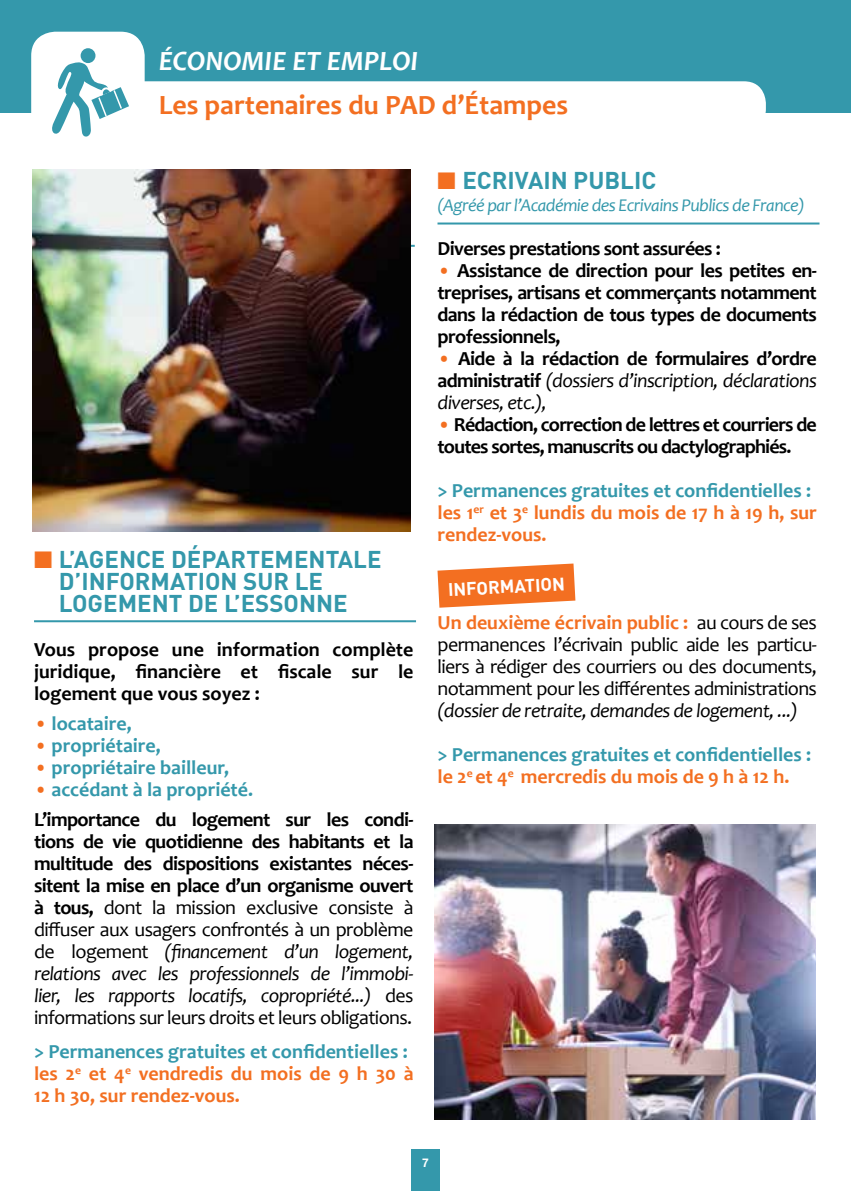
<style>
.page{position:relative;width:851px;height:1191px;background:#fff}
.page>*{position:absolute;margin:0;border:0;box-sizing:border-box;transform-origin:0 0}
.t1{font:700 28px "Candara";color:#f36f21}
.t2{font:italic 700 28px "Candara";color:#fff}
.t3{font:700 24px "DIN";color:#3498ab}
.t4{font:20px/22px "Candara";letter-spacing:-.03em;color:#000;text-align:justify}
.t5{font:700 20px/22px "Candara";letter-spacing:-.03em;color:#000;text-align:justify}
.t6{font:700 20px/22px "Candara";color:#f36f21}
.t7{font:italic 20px/22px "Candara";letter-spacing:-.03em;color:#000;text-align:justify}
.t8{font:700 20px/22px "Candara";color:#3498ab}
.t9{font:italic 18px "Candara";letter-spacing:-.03em;color:#3498ab}
.t10{font:700 18px "DIN";color:#fff}
.t11{font:700 12px "Helvetica Neue";color:#fff}
.s1{color:#f36f21}
.s2{color:#fff}
.s3{color:#3498ab}
.s4{font-weight:700}
.s5{font-style:italic}
.s6{font-weight:400;color:#f36f21}
.s7{font-style:normal;color:#f36f21}
.s8{font-weight:700;font-style:normal}
.s9{font-weight:700;color:#f36f21}
</style>
<div class="page">
<div style="left:0;top:0;width:850px;height:112px;background:#3498ab"></div>
<svg style="left:437px;top:563px;width:138px;height:44px;background:#f58746"></svg>
<div style="left:119px;top:81px;width:646px;height:50px;background:#fff;border-radius:22px"></div>
<div style="left:31px;top:32px;width:114px;height:113px;background:#fff;border-radius:24px"></div>
<div style="left:411px;top:1149px;width:29px;height:42px;background:#3498ab"></div>
<div style="left:81px;top:48px;width:14px;height:15px;background:#3498ab;border-radius:50%"></div>
<svg style="left:52px;top:62px;width:77px;height:75px"></svg>
<img style="left:435px;top:824px;width:379px;height:295px">
<hr style="left:34px;top:620px;width:382px;height:2px;background:#3498ab">
<hr style="left:33px;top:245px;width:381px;height:2px;background:#3498ab">
<hr style="left:437px;top:222px;width:382px;height:2px;background:#3498ab">
<img style="left:33px;top:169px;width:377px;height:362px">
<h1 class="t2" style="left:159px;top:44px;width:261px">ÉCONOMIE ET EMPLOI</h1>
<h1 class="t1" style="left:159px;top:88px;width:411px">Les partenaires du PAD d’Étampes</h1>
<p class="t3" style="left:34px;top:543px;width:212px"><span class="s1">■</span> L’AGE NCE DÉ PARTE</p>
<p class="t3" style="left:274px;top:543px;width:105px">MENTALE</p>
<p class="t3" style="left:34px;top:565px;width:225px"><span class="s2">■</span> D’INFORMATION SUR</p>
<p class="t3" style="left:294px;top:565px;width:27px">LE</p>
<p class="t3" style="left:34px;top:587px;width:312px"><span class="s2">■</span> LOGEMENT DE L’ESSONNE</p>
<p class="t5" style="left:34px;top:638px;width:381px">Vous propose une information complète juridique, financière et fiscale sur le logement que vous soyez :</p>
<p class="t8" style="left:34px;top:712px;width:99px"><span class="s1">•</span> locataire,</p>
<p class="t8" style="left:34px;top:734px;width:128px"><span class="s1">•</span> propriétaire,</p>
<p class="t8" style="left:34px;top:756px;width:196px"><span class="s1">•</span> propriétaire bailleur,</p>
<p class="t5" style="left:34px;top:774px;width:381px;line-height:30px"><span class="s1">•</span> <span class="s3">accédant à la propriété.<br></span>L’importance du logement sur les condi-</p>
<p class="t4" style="left:34px;top:830px;width:381px"><span class="s4">tions de vie quotidienne des habitants et la multitude des dispositions existantes néces&shy;sitent la mise en place d’un organisme ouvert à tous,</span> dont la mission exclusive consiste à diffuser aux usagers confrontés à un problème de logement <span class="s5">(financement d’un logement, relations avec les professionnels de l’immobi&shy;lier, les rapports locatifs, copropriété...)</span> des informations sur leurs droits et leurs obligations.</p>
<p class="t6" style="left:34px;top:1040px;width:381px"><span class="s3">&gt; Permanences gratuites et confidentielles : </span>les 2<sup>e</sup> et 4<sup>e</sup> vendredis du mois de 9 h 30 à<br>12 h 30, sur rendez-vous.</p>
<p class="t3" style="left:437px;top:165px;width:104px"><span class="s1">■</span> ECRIVAIN</p>
<p class="t3" style="left:573px;top:165px;width:84px">PUBLIC</p>
<p class="t9" style="left:437px;top:194px;width:368px">(Agréé par l’Académie des Ecrivains Publics de France)</p>
<p class="t5" style="left:437px;top:238px;width:285px">Diverses prestations sont assurées :</p>
<p class="t5" style="left:437px;top:260px;width:381px"><span class="s6">•</span> Assistance de direction pour les petites en&shy;treprises, artisans et commerçants notamment dans la rédaction de tous types de documents professionnels,</p>
<p class="t7" style="left:437px;top:348px;width:381px"><span class="s7">•</span> <span class="s8">Aide à la rédaction de formulaires d’ordre administratif</span> (dossiers d’inscription, déclarations diverses, etc.),</p>
<p class="t5" style="left:437px;top:414px;width:381px"><span class="s6">•</span> Rédaction, correction de lettres et courriers de toutes sortes, manuscrits ou dactylographiés.</p>
<p class="t6" style="left:437px;top:480px;width:381px"><span class="s3">&gt; Permanences gratuites et confidentielles : </span>les 1<sup>er</sup> et 3<sup>e</sup> lundis du mois de 17 h à 19 h, sur rendez-vous.</p>
<p class="t10" style="left:447px;top:578px;width:119px;rotate:-3deg">INFORMATION</p>
<p class="t4" style="left:437px;top:612px;width:381px"><span class="s9">Un deuxième écrivain public :</span> au cours de ses permanences l’écrivain public aide les particu&shy;liers à rédiger des courriers ou des documents, notamment pour les différentes administrations</p>
<p class="t7" style="left:437px;top:700px;width:362px">(dossier de retraite, demandes de logement, ...)</p>
<p class="t8" style="left:437px;top:744px;width:375px">&gt; Permanences gratuites et confidentielles : <span class="s1">le 2</span><sup>e</sup> <span class="s1">et 4</span><sup>e</sup> <span class="s1">mercredis du mois de 9 h à 12 h.</span></p>
<p class="t11" style="left:421px;top:1152px;width:8px">8</p>
<p class="t11" style="left:422px;top:1152px;width:8px">7</p>
</div>
